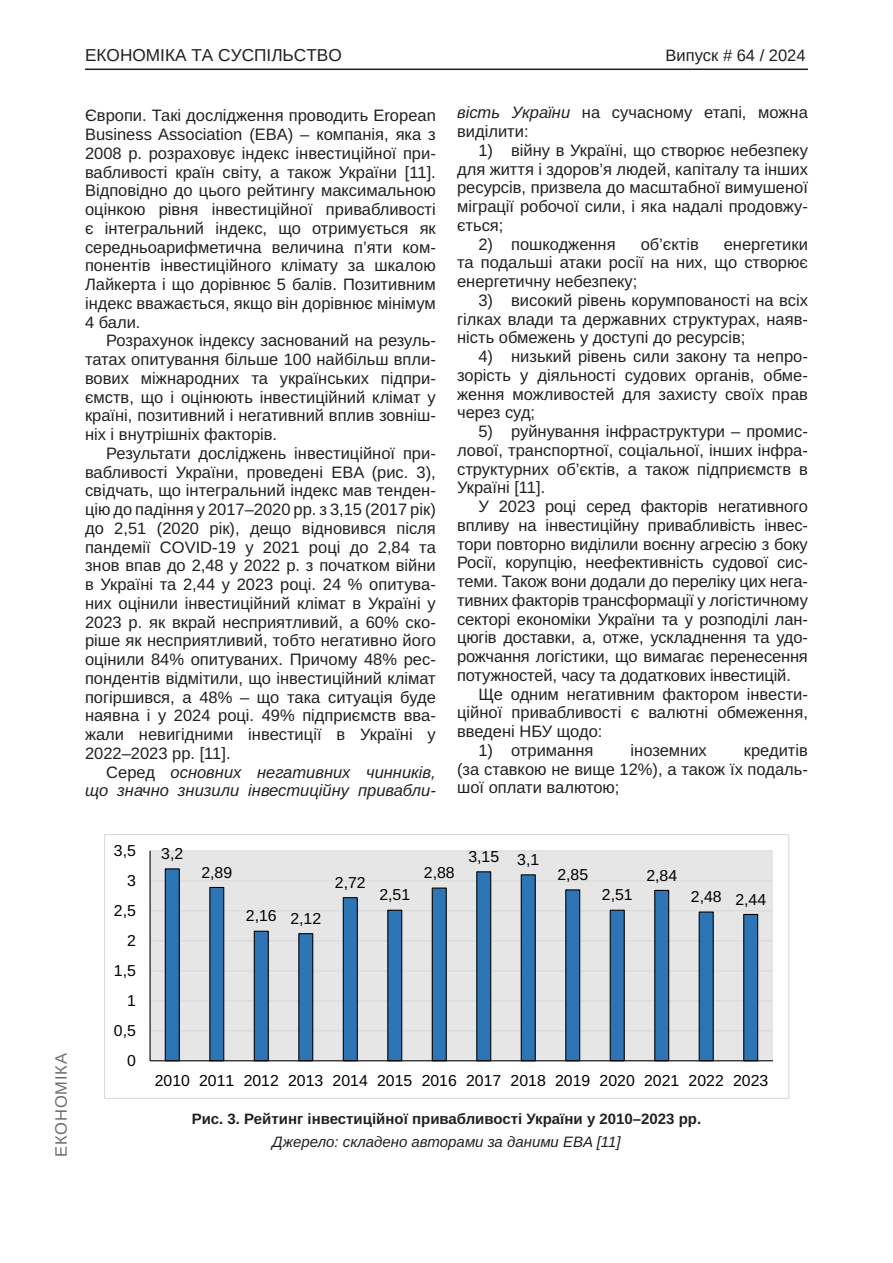
<style>
.page{position:relative;width:893px;height:1263px;background:#fff}
.page>*{position:absolute;margin:0;border:0;box-sizing:border-box;transform-origin:0 0}
.t1{font:17.25px "Arimo";color:#231f20}
.Текст_основной_G{font:16.5px/18.8px "Arimo";color:#231f20;text-align:justify}
.Текст_основной_G-2{font:italic 16.5px/18.8px "Arimo";color:#231f20;text-align:right}
.t2{font:16.5px "Arimo";color:#231f20}
.t3{font:16.5px "Arimo";letter-spacing:.05em;color:#6c6d70}
.t4{font:15.9px "Arimo Roman";color:#000}
.t5{font:15.75px "Arimo Roman";color:#000}
.Рисунок_N{font:700 15px "Arimo";color:#231f20}
.Джерело{font:italic 15px "Arimo";color:#231f20}
.s1{font-style:normal}
.s2{font-style:italic}
.s3{font-size:15.9px}
</style>
<div class="page">
<hr style="left:85px;top:69px;width:723px;height:1px;background:#231f20">
<div style="left:150px;top:851px;width:623px;height:210px;background:#e7e6e6"></div>
<hr style="left:150px;top:1030px;width:623px;height:1px;background:#d9d9d9">
<hr style="left:150px;top:1000px;width:623px;height:1px;background:#d9d9d9">
<hr style="left:150px;top:970px;width:623px;height:1px;background:#d9d9d9">
<hr style="left:150px;top:940px;width:623px;height:1px;background:#d9d9d9">
<hr style="left:150px;top:910px;width:623px;height:1px;background:#d9d9d9">
<hr style="left:150px;top:880px;width:623px;height:1px;background:#d9d9d9">
<hr style="left:150px;top:850px;width:623px;height:1px;background:#d9d9d9">
<svg style="left:164px;top:868px;width:595px;height:194px"></svg>
<hr style="left:150px;top:851px;width:1px;height:210px;background:#000">
<hr style="left:150px;top:1060px;width:623px;height:1px;background:#000">
<div style="left:104px;top:834px;width:685px;height:265px;border:1px solid #d9d9d9"></div>
<p class="t3" style="left:52px;top:1157px;width:105px;rotate:-90deg">ЕКОНОМІКА</p>
<p class="t1" style="left:85px;top:45px;width:258px">ЕКОНОМІКА ТА СУСПІЛЬСТВО</p>
<p class="t2" style="left:665px;top:46px;width:142px">Випуск # 64 / 2024</p>
<p class="Текст_основной_G" style="left:85px;top:106px;width:352px">Європи. Такі дослідження проводить Eropean Business Association (EBA) – компанія, яка з 2008 р. розраховує індекс інвестиційної при&shy;вабливості країн світу, а також України [11].<br>Відповідно до цього рейтингу максимальною оцінкою рівня інвестиційної привабливості є інтегральний індекс, що отримується як середньоарифметична величина п’яти ком&shy;понентів інвестиційного клімату за шкалою Лайкерта і що дорівнює 5 балів. Позитивним індекс вважається, якщо він дорівнює мінімум 4 бали.</p>
<p class="Текст_основной_G" style="left:85px;top:331px;width:352px;text-indent:21px">Розрахунок індексу заснований на резуль&shy;татах опитування більше 100 найбільш впли&shy;вових міжнародних та українських підпри&shy;ємств, що і оцінюють інвестиційний клімат у країні, позитивний і негативний вплив зовніш&shy;ніх і внутрішніх факторів.</p>
<p class="Текст_основной_G" style="left:85px;top:444px;width:352px;text-indent:21px">Результати досліджень інвестиційної при&shy;вабливості України, проведені EBA (рис. 3), свідчать, що інтегральний індекс мав тенден&shy;цію до падіння у 2017–2020 рр. з 3,15 (2017 рік) до 2,51 (2020 рік), дещо відновився після пандемії COVID-19 у 2021 році до 2,84 та знов впав до 2,48 у 2022 р. з початком війни в Україні та 2,44 у 2023 році. 24 % опитува&shy;них оцінили інвестиційний клімат в Україні у 2023 р. як вкрай несприятливий, а 60% ско&shy;ріше як несприятливий, тобто негативно його оцінили 84% опитуваних. Причому 48% рес&shy;пондентів відмітили, що інвестиційний клімат погіршився, а 48% – що така ситуація буде наявна і у 2024 році. 49% підприємств вва&shy;жали невигідними інвестиції в Україні у 2022–2023 рр. [11].</p>
<p class="Текст_основной_G-2" style="left:85px;top:763px;width:352px"><span class="s1">Серед</span> основних негативних чинників, що значно знизили інвестиційну привабли-</p>
<p class="Текст_основной_G" style="left:457px;top:104px;width:352px"><span class="s2">вість України</span> на сучасному етапі, можна виділити:</p>
<p class="Текст_основной_G" style="left:457px;top:141px;width:352px;text-indent:21px">1) війну в Україні, що створює небезпеку для життя і здоров’я людей, капіталу та інших ресурсів, призвела до масштабної вимушеної міграції робочої сили, і яка надалі продовжу&shy;ється;</p>
<p class="Текст_основной_G" style="left:478px;top:235px;width:139px">2) пошкодження</p>
<p class="Текст_основной_G" style="left:641px;top:235px;width:60px">об’єктів</p>
<p class="Текст_основной_G" style="left:457px;top:235px;width:352px;text-indent:267px">енергетики та подальші атаки росії на них, що створює енергетичну небезпеку;</p>
<p class="Текст_основной_G" style="left:457px;top:291px;width:352px;text-indent:21px">3) високий рівень корумпованості на всіх гілках влади та державних структурах, наяв&shy;ність обмежень у доступі до ресурсів;</p>
<p class="Текст_основной_G" style="left:457px;top:347px;width:352px;text-indent:21px">4) низький рівень сили закону та непро&shy;зорість у діяльності судових органів, обме&shy;ження можливостей для захисту своїх прав через суд;</p>
<p class="Текст_основной_G" style="left:457px;top:422px;width:352px;text-indent:21px">5) руйнування інфраструктури – промис&shy;лової, транспортної, соціальної, інших інфра&shy;структурних об’єктів, а також підприємств в Україні [11].</p>
<p class="Текст_основной_G" style="left:457px;top:497px;width:352px;text-indent:21px">У 2023 році серед факторів негативного впливу на інвестиційну привабливість інвес&shy;тори повторно виділили воєнну агресію з боку Росії, корупцію, неефективність судової сис&shy;теми. Також вони додали до переліку цих нега&shy;тивних факторів трансформації у логістичному секторі економіки України та у розподілі лан&shy;цюгів доставки, а, отже, ускладнення та удо&shy;рожчання логістики, що вимагає перенесення потужностей, часу та додаткових інвестицій.</p>
<p class="Текст_основной_G" style="left:457px;top:685px;width:352px;text-indent:21px">Ще одним негативним фактором інвести&shy;ційної привабливості є валютні обмеження, введені НБУ щодо:</p>
<p class="Текст_основной_G" style="left:478px;top:741px;width:117px">1) отримання</p>
<p class="Текст_основной_G" style="left:631px;top:741px;width:78px">іноземних</p>
<p class="Текст_основной_G" style="left:457px;top:741px;width:352px;text-indent:287px">кредитів (за ставкою не вище 12%), а також їх подаль&shy;шої оплати валютою;</p>
<p class="t5" style="left:114px;top:840px;width:24px">3,5</p>
<p class="t5" style="left:127px;top:870px;width:10px">3</p>
<p class="t4" style="left:114px;top:899px;width:24px">2,5</p>
<p class="t5" style="left:127px;top:929px;width:10px">2</p>
<p class="t5" style="left:114px;top:959px;width:24px">1,5</p>
<p class="t5" style="left:127px;top:989px;width:10px">1</p>
<p class="t5" style="left:114px;top:1019px;width:24px">0,5</p>
<p class="t5" style="left:127px;top:1049px;width:10px">0</p>
<p class="t5" style="left:161px;top:842px;width:24px">3,2</p>
<p class="t5" style="left:201px;top:861px;width:32px">2,89</p>
<p class="t5" style="left:246px;top:905px;width:77px">2,16 <span class="s3">2,12</span></p>
<p class="t5" style="left:335px;top:871px;width:32px">2,72</p>
<p class="t5" style="left:379px;top:884px;width:32px">2,51</p>
<p class="t5" style="left:424px;top:862px;width:32px">2,88</p>
<p class="t5" style="left:468px;top:845px;width:72px">3,15 3,1</p>
<p class="t5" style="left:557px;top:863px;width:32px">2,85</p>
<p class="t5" style="left:602px;top:884px;width:32px">2,51</p>
<p class="t5" style="left:646px;top:864px;width:32px">2,84</p>
<p class="t5" style="left:691px;top:887px;width:77px">2,48 2,44</p>
<p class="t5" style="left:155px;top:1069px;width:615px">2010 2011 2012 2013 2014 2015 2016 2017 2018 2019 2020 2021 2022 2023</p>
<p class="Рисунок_N" style="left:192px;top:1108px;width:511px">Рис. 3. Рейтинг інвестиційної привабливості України у 2010–2023 рр.</p>
<p class="Джерело" style="left:272px;top:1131px;width:350px">Джерело: складено авторами за даними EBA [11]</p>
</div>
